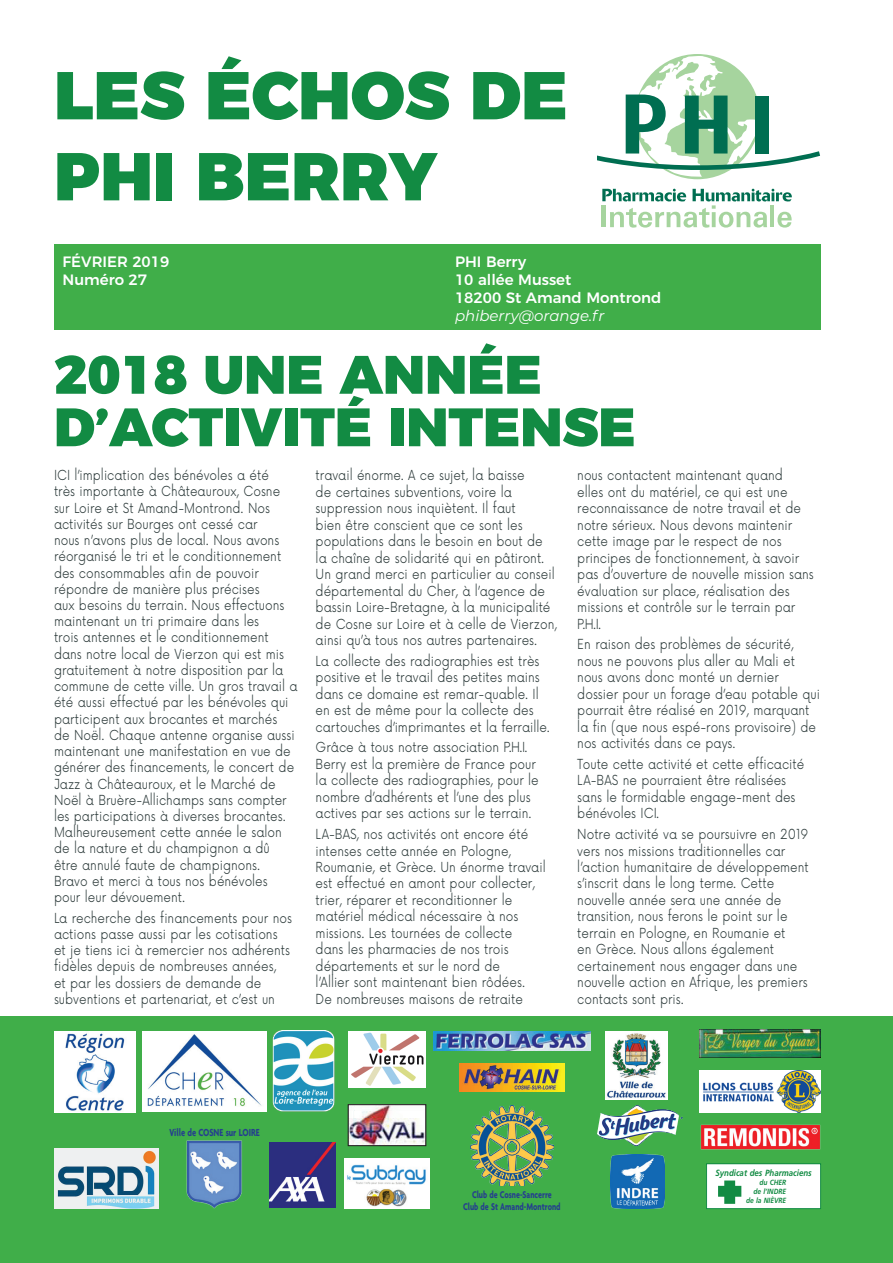
<style>
.page{position:relative;width:893px;height:1263px;background:#fff}
.page>*{position:absolute;margin:0;border:0;box-sizing:border-box;transform-origin:0 0}
.t1{font:900 67.5px/81px "Montserrat";color:#128b43}
.t2{font:900 54px/52.5px "Montserrat";color:#128b43}
.t3{font:500 15px/18px "Montserrat";color:#fff}
.t4{font:italic 15px "Montserrat";color:#fff}
.t5{font:300 13.5px/16.5px "Now";color:#293737;scale:.88 1}
.t6{font:700 11.1px "Agenda";color:#253f8e;scale:.75 1}
.t7{font:700 10.5px/12.6px "Agenda";color:#253f8e;text-align:center;scale:.75 1}
.t8{font:italic 700 9px "Frutiger";color:#128b43;scale:.88 1}
.t9{font:italic 700 7.5px/9px "Frutiger";color:#128b43;text-align:right;scale:.88 1}
</style>
<div class="page">
<svg style="left:597px;top:56px;width:223px;height:121px"></svg>
<svg style="left:602px;top:189px;width:190px;height:39px"></svg>
<div style="left:54px;top:244px;width:767px;height:86px;background:#40ae49"></div>
<div style="left:0;top:1016px;width:893px;height:247px;background:#40ae49"></div>
<img style="left:54px;top:1031px;width:81px;height:81px">
<img style="left:142px;top:1031px;width:120px;height:80px">
<img style="left:262px;top:1030px;width:73px;height:81px">
<img style="left:699px;top:1070px;width:122px;height:42px">
<img style="left:700px;top:1124px;width:121px;height:26px">
<img style="left:54px;top:1149px;width:104px;height:60px">
<img style="left:270px;top:1142px;width:66px;height:66px">
<img style="left:344px;top:1159px;width:86px;height:49px">
<img style="left:349px;top:1031px;width:76px;height:57px">
<img style="left:610px;top:1154px;width:55px;height:55px">
<img style="left:350px;top:1106px;width:74px;height:38px">
<div style="left:348px;top:1104px;width:78px;height:42px;border:1px solid #231f20"></div>
<img style="left:597px;top:1105px;width:86px;height:40px">
<img style="left:460px;top:1064px;width:104px;height:28px">
<img style="left:700px;top:1029px;width:121px;height:28px">
<img style="left:433px;top:1031px;width:158px;height:19px">
<img style="left:605px;top:1031px;width:63px;height:68px">
<img style="left:470px;top:1105px;width:84px;height:80px">
<img style="left:186px;top:1140px;width:56px;height:69px">
<div style="left:706px;top:1164px;width:115px;height:44px;background:#fff"></div>
<div style="left:706px;top:1163px;width:115px;height:46px;border:1px solid #128b43"></div>
<div style="left:724px;top:1180px;width:11px;height:24px;background:#128b43"></div>
<div style="left:718px;top:1186px;width:23px;height:11px;background:#128b43"></div>
<h1 class="t1" style="left:54px;top:50px;width:515px">LES ÉCHOS DE<br>PHI BERRY</h1>
<p class="t3" style="left:63px;top:251px;width:108px">FÉVRIER 2019<br>Numéro 27</p>
<p class="t3" style="left:455px;top:251px;width:208px">PHI Berry<br>10 allée Musset<br>18200 St Amand Montrond</p>
<p class="t4" style="left:455px;top:305px;width:151px">phiberry@orange.fr</p>
<h2 class="t2" style="left:54px;top:344px;width:583px">2018 UNE ANNÉE<br>D’ACTIVITÉ INTENSE</h2>
<p class="t5" style="left:54px;top:466px;width:278px">ICI l’implication des bénévoles a été<br>très importante à Châteauroux, Cosne sur Loire et St Amand-Montrond. Nos activités sur Bourges ont cessé car<br>nous n’avons plus de local. Nous avons réorganisé le tri et le conditionnement des consommables afin de pouvoir répondre de manière plus précises<br>aux besoins du terrain. Nous effectuons maintenant un tri primaire dans les<br>trois antennes et le conditionnement dans notre local de Vierzon qui est mis gratuitement à notre disposition par la commune de cette ville. Un gros travail a été aussi effectué par les bénévoles qui participent aux brocantes et marchés<br>de Noël. Chaque antenne organise aussi maintenant une manifestation en vue de générer des financements, le concert de Jazz à Châteauroux, et le Marché de Noël à Bruère-Allichamps sans compter les participations à diverses brocantes.<br>Malheureusement cette année le salon de la nature et du champignon a dû<br>être annulé faute de champignons.<br>Bravo et merci à tous nos bénévoles pour leur dévouement.</p>
<p class="t5" style="left:54px;top:909px;width:272px">La recherche des financements pour nos actions passe aussi par les cotisations et je tiens ici à remercier nos adhérents fidèles depuis de nombreuses années,<br>et par les dossiers de demande de subventions et partenariat, et c’est un</p>
<p class="t5" style="left:316px;top:466px;width:276px">travail énorme. A ce sujet, la baisse<br>de certaines subventions, voire la suppression nous inquiètent. Il faut<br>bien être conscient que ce sont les populations dans le besoin en bout de la chaîne de solidarité qui en pâtiront.<br>Un grand merci en particulier au conseil départemental du Cher, à l’agence de bassin Loire-Bretagne, à la municipalité de Cosne sur Loire et à celle de Vierzon, ainsi qu’à tous nos autres partenaires.</p>
<p class="t5" style="left:316px;top:652px;width:268px">La collecte des radiographies est très positive et le travail des petites mains dans ce domaine est remar-quable. Il en est de même pour la collecte des cartouches d’imprimantes et la ferraille.</p>
<p class="t5" style="left:316px;top:738px;width:255px">Grâce à tous notre association P.H.I.<br>Berry est la première de France pour la collecte des radiographies, pour le nombre d’adhérents et l’une des plus actives par ses actions sur le terrain.</p>
<p class="t5" style="left:316px;top:825px;width:263px">LA-BAS, nos activités ont encore été intenses cette année en Pologne, Roumanie, et Grèce. Un énorme travail est effectué en amont pour collecter, trier, réparer et reconditionner le matériel médical nécessaire à nos missions. Les tournées de collecte<br>dans les pharmacies de nos trois départements et sur le nord de<br>l’Allier sont maintenant bien rôdées.<br>De nombreuses maisons de retraite</p>
<p class="t5" style="left:577px;top:466px;width:270px">nous contactent maintenant quand<br>elles ont du matériel, ce qui est une reconnaissance de notre travail et de notre sérieux. Nous devons maintenir cette image par le respect de nos principes de fonctionnement, à savoir pas d’ouverture de nouvelle mission sans évaluation sur place, réalisation des missions et contrôle sur le terrain par P.H.I.</p>
<p class="t5" style="left:577px;top:635px;width:277px">En raison des problèmes de sécurité, nous ne pouvons plus aller au Mali et nous avons donc monté un dernier dossier pour un forage d’eau potable qui pourrait être réalisé en 2019, marquant la fin (que nous espé-rons provisoire) de nos activités dans ce pays.</p>
<p class="t5" style="left:577px;top:755px;width:260px">Toute cette activité et cette efficacité<br>LA-BAS ne pourraient être réalisées sans le formidable engage-ment des bénévoles ICI.</p>
<p class="t5" style="left:577px;top:825px;width:265px">Notre activité va se poursuivre en 2019 vers nos missions traditionnelles car l’action humanitaire de développement s’inscrit dans le long terme. Cette nouvelle année sera une année de transition, nous ferons le point sur le terrain en Pologne, en Roumanie et<br>en Grèce. Nous allons également certainement nous engager dans une nouvelle action en Afrique, les premiers contacts sont pris.</p>
<p class="t6" style="left:169px;top:1125px;width:122px">Ville de COSNE sur LOIRE</p>
<p class="t7" style="left:463px;top:1187px;width:131px">Club de Cosne-Sancerre<br>Club de St Amand-Montrond</p>
<p class="t8" style="left:715px;top:1167px;width:111px">Syndicat des Pharmaciens</p>
<p class="t9" style="left:746px;top:1178px;width:47px">du CHER<br>de l’INDRE de la NIÈVRE</p>
</div>
